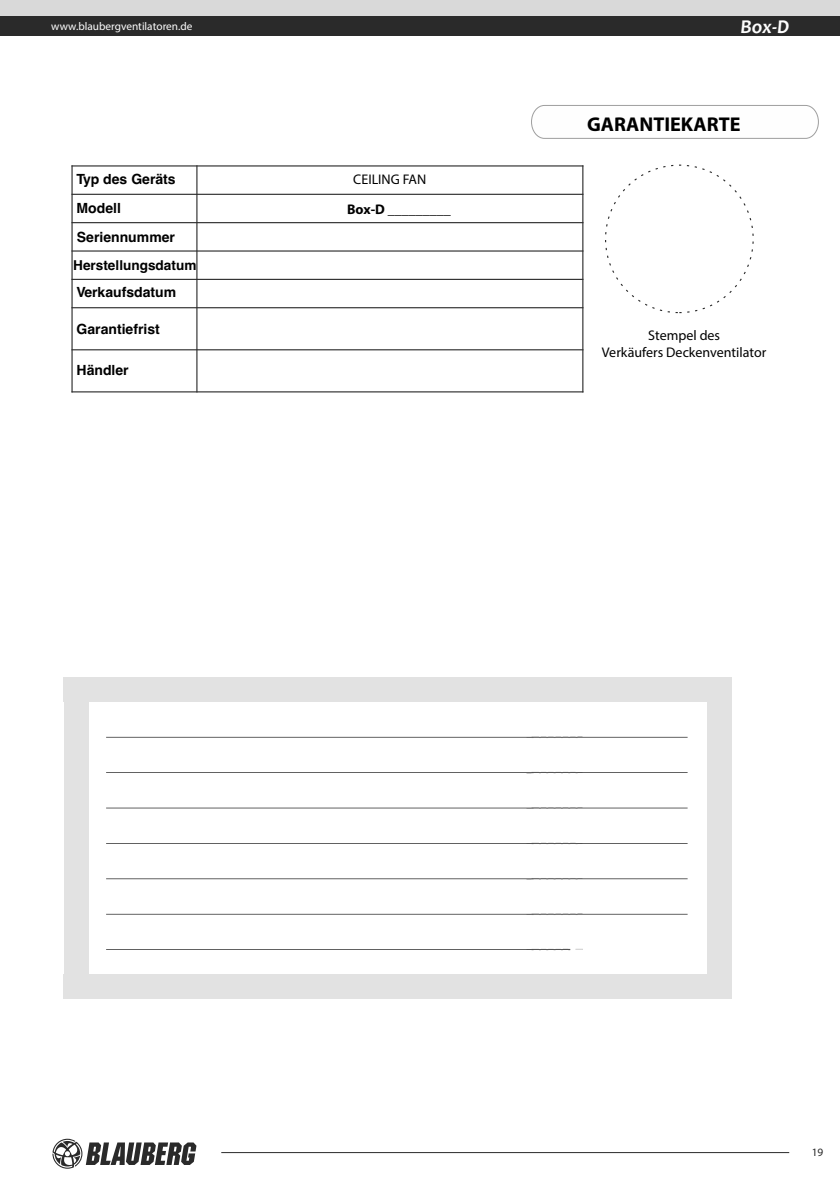
<style>
.page{position:relative;width:840px;height:1191px;background:#fff}
.page>*{position:absolute;margin:0;border:0;box-sizing:border-box;transform-origin:0 0}
.t1{font:700 20px "Myriad Pro";color:#000}
.t2{font:italic 700 19.8px "Candara";color:#fefefe}
.t3{font:700 14px "Helvetica";color:#000}
.t4{font:14px/16.8px "Myriad Pro";color:#000;text-align:center}
.t5{font:700 14px "Myriad Pro";color:#000}
.t6{font:700 13.6px "Helvetica";color:#000}
.t7{font:11.2px "Myriad Pro";color:#fefefe}
.t8{font:11.2px "Myriad Pro";color:#2a2a2a}
</style>
<div class="page">
<svg style="left:106px;top:949px;width:476px;height:1px"></svg>
<svg style="left:106px;top:914px;width:581px;height:1px"></svg>
<svg style="left:106px;top:878px;width:581px;height:1px"></svg>
<svg style="left:106px;top:843px;width:581px;height:1px"></svg>
<svg style="left:106px;top:807px;width:581px;height:1px"></svg>
<svg style="left:106px;top:772px;width:581px;height:1px"></svg>
<svg style="left:106px;top:737px;width:581px;height:1px"></svg>
<div style="left:64px;top:677px;width:667px;height:24px;background:#e2e2e2"></div>
<div style="left:64px;top:974px;width:667px;height:25px;background:#e2e2e2"></div>
<div style="left:64px;top:694px;width:24px;height:290px;background:#e2e2e2"></div>
<div style="left:706px;top:693px;width:25px;height:290px;background:#e2e2e2"></div>
<hr style="left:71px;top:165px;width:2px;height:227px;background:#2a2a2a">
<hr style="left:196px;top:165px;width:1px;height:227px;background:#2a2a2a">
<hr style="left:582px;top:165px;width:1px;height:227px;background:#2a2a2a">
<hr style="left:71px;top:391px;width:512px;height:1px;background:#2a2a2a">
<hr style="left:71px;top:349px;width:512px;height:1px;background:#2a2a2a">
<hr style="left:71px;top:307px;width:512px;height:1px;background:#2a2a2a">
<hr style="left:71px;top:279px;width:512px;height:1px;background:#2a2a2a">
<hr style="left:71px;top:250px;width:512px;height:1px;background:#2a2a2a">
<hr style="left:71px;top:222px;width:512px;height:1px;background:#2a2a2a">
<hr style="left:71px;top:194px;width:512px;height:1px;background:#2a2a2a">
<hr style="left:71px;top:165px;width:512px;height:1px;background:#2a2a2a">
<svg style="left:531px;top:105px;width:287px;height:34px"></svg>
<div style="left:1px;top:0;width:838px;height:16px;background:#d9d9d9"></div>
<div style="left:1px;top:16px;width:838px;height:20px;background:#2a2a2a"></div>
<hr style="left:221px;top:1152px;width:567px;height:1px;background:#2a2a2a">
<svg style="left:52px;top:1138px;width:144px;height:30px"></svg>
<p class="t7" style="left:51px;top:22px;width:142px">www.blaubergventilatoren.de</p>
<p class="t3" style="left:77px;top:174px;width:101px">Typ des Geräts</p>
<p class="t4" style="left:353px;top:172px;width:75px">CEILING FAN</p>
<p class="t3" style="left:77px;top:202px;width:46px">Modell</p>
<p class="t5" style="left:347px;top:203px;width:105px">Box-D _________</p>
<p class="t3" style="left:77px;top:231px;width:100px">Seriennummer</p>
<p class="t6" style="left:73px;top:259px;width:125px">Herstellungsdatum</p>
<p class="t3" style="left:77px;top:287px;width:101px">Verkaufsdatum</p>
<p class="t3" style="left:77px;top:323px;width:85px">Garantiefrist</p>
<p class="t3" style="left:77px;top:364px;width:54px">Händler</p>
<h2 class="t2" style="left:740px;top:19px;width:50px">Box-D</h2>
<h1 class="t1" style="left:587px;top:116px;width:155px">GARANTIEKARTE</h1>
<p class="t4" style="left:601px;top:328px;width:166px">Stempel des<br>Verkäufers Deckenventilator</p>
<p class="t8" style="left:811px;top:1148px;width:13px">19</p>
</div>
